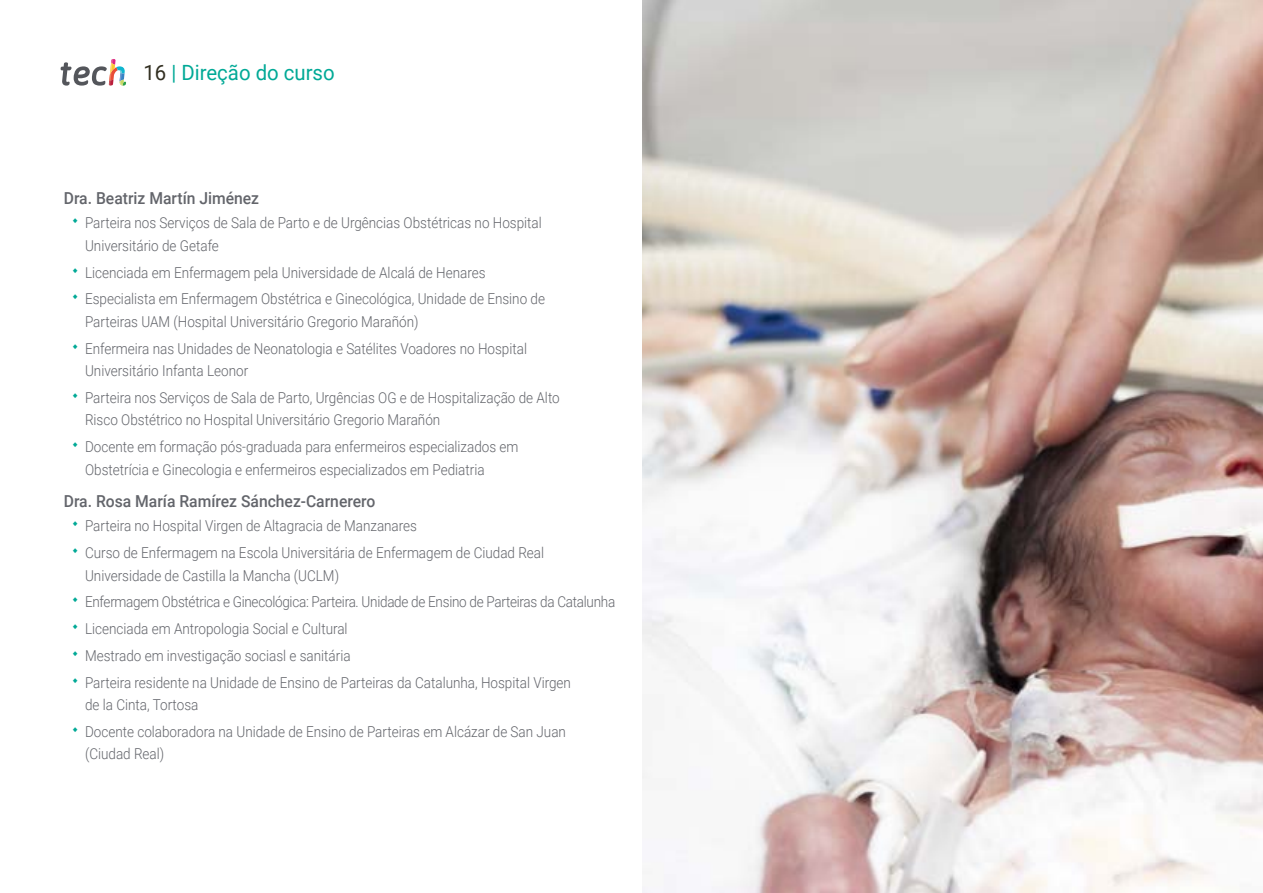
<style>
.page{position:relative;width:1263px;height:893px;background:#fff}
.page>*{position:absolute;margin:0;border:0;box-sizing:border-box;transform-origin:0 0}
.t1{font:21px "Roboto";color:#00a996}
.t2{font:500 16.5px "Roboto";color:#63656b;scale:.95 1}
.t3{font:300 15px/26.7px "Roboto";color:#63656b;scale:.9 1}
.s1{color:#312e20}
</style>
<div class="page">
<img style="left:642px;top:0;width:621px;height:893px">
<svg style="left:61px;top:59px;width:65px;height:27px"></svg>
<h1 class="t1" style="left:144px;top:57px;width:193px"><span class="s1">16</span> | Direção do curso</h1>
<p class="t2" style="left:64px;top:186px;width:207px">Dra. Beatriz Martín Jiménez</p>
<p class="t3" style="left:85px;top:211px;width:509px;line-height:22.5px">Parteira nos Serviços de Sala de Parto e de Urgências Obstétricas no Hospital<br>Universitário de Getafe</p>
<p class="t3" style="left:85px;top:258px;width:513px">Licenciada em Enfermagem pela Universidade de Alcalá de Henares<br>Especialista em Enfermagem Obstétrica e Ginecológica, Unidade de Ensino de</p>
<p class="t3" style="left:85px;top:308px;width:493px">Parteiras UAM (Hospital Universitário Gregorio Marañón)<br>Enfermeira nas Unidades de Neonatologia e Satélites Voadores no Hospital</p>
<p class="t3" style="left:85px;top:357px;width:529px">Universitário Infanta Leonor<br>Parteira nos Serviços de Sala de Parto, Urgências OG e de Hospitalização de Alto</p>
<p class="t3" style="left:85px;top:406px;width:483px">Risco Obstétrico no Hospital Universitário Gregorio Marañón<br>Docente em formação pós-graduada para enfermeiros especializados em</p>
<p class="t3" style="left:85px;top:455px;width:445px">Obstetrícia e Ginecologia e enfermeiros especializados em Pediatria</p>
<p class="t2" style="left:64px;top:489px;width:329px">Dra. Rosa María Ramírez Sánchez-Carnerero</p>
<p class="t3" style="left:85px;top:512px;width:512px">Parteira no Hospital Virgen de Altagracia de Manzanares<br>Curso de Enfermagem na Escola Universitária de Enfermagem de Ciudad Real</p>
<p class="t3" style="left:85px;top:561px;width:591px">Universidade de Castilla la Mancha (UCLM)<br>Enfermagem Obstétrica e Ginecológica: Parteira. Unidade de Ensino de Parteiras da Catalunha Licenciada em Antropologia Social e Cultural<br>Mestrado em investigação sociasl e sanitária<br>Parteira residente na Unidade de Ensino de Parteiras da Catalunha, Hospital Virgen</p>
<p class="t3" style="left:85px;top:691px;width:536px">de la Cinta, Tortosa<br>Docente colaboradora na Unidade de Ensino de Parteiras em Alcázar de San Juan</p>
<p class="t3" style="left:85px;top:740px;width:90px">(Ciudad Real)</p>
</div>
